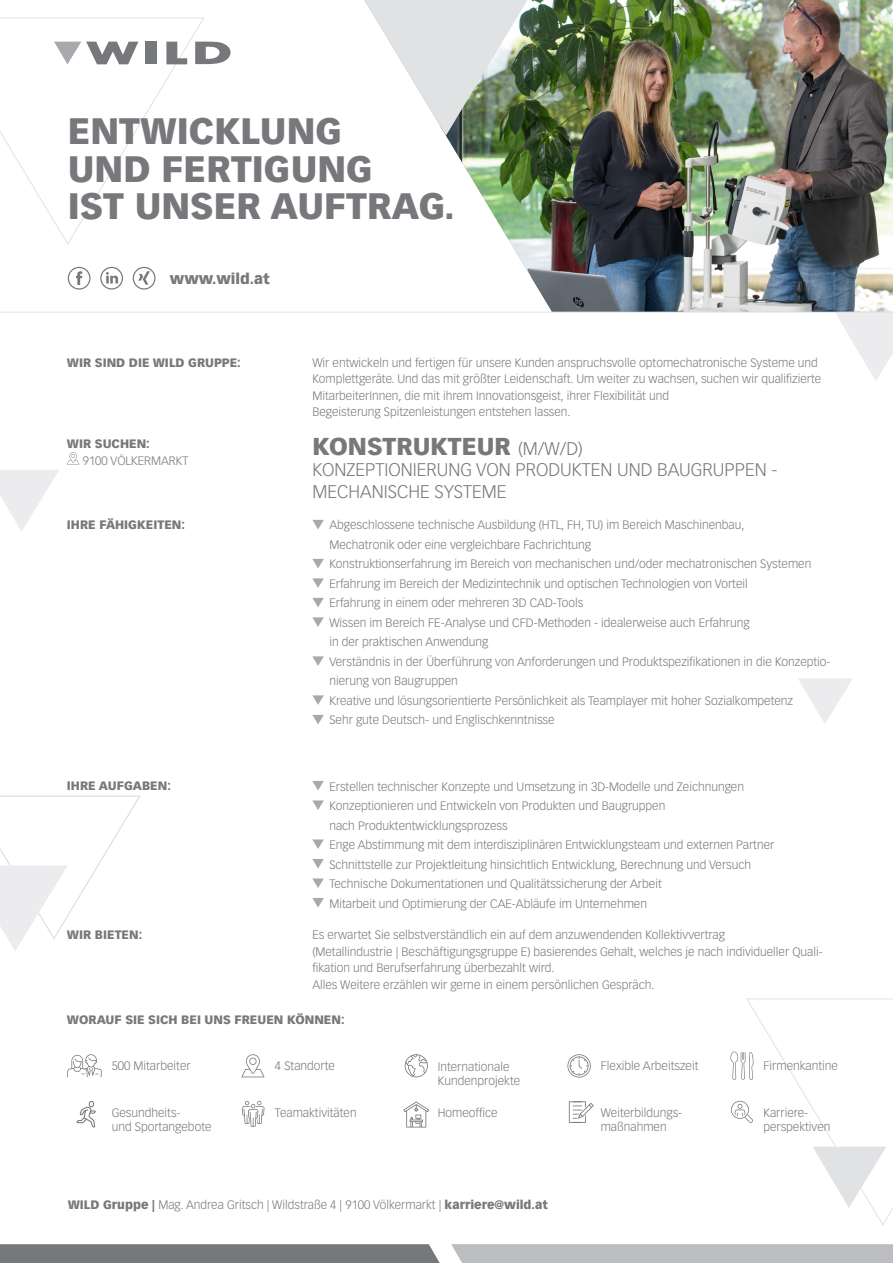
<style>
.page{position:relative;width:893px;height:1263px;background:#fff}
.page>*{position:absolute;margin:0;border:0;box-sizing:border-box;transform-origin:0 0}
.t1{font:900 36.15px "Vectora LT Std";color:#76787b}
.t2{font:900 24px "Vectora LT Std";color:#76787b}
.t3{font:300 18px "Vectora LT Std";color:#76787b}
.t4{font:900 14.7px "Vectora LT Std";color:#76787b}
.t5{font:300 12px/16.5px "Vectora LT Std";color:#76787b}
.t6{font:900 12px "Vectora LT Std";color:#76787b}
.s1{font-weight:300;font-size:18px}
.s2{font-weight:900}
</style>
<div class="page">
<img style="left:446px;top:0;width:447px;height:312px">
<svg style="left:0;top:17px;width:205px;height:228px"></svg>
<svg style="left:364px;top:0;width:164px;height:136px"></svg>
<svg style="left:68px;top:267px;width:23px;height:23px"></svg>
<svg style="left:100px;top:267px;width:23px;height:23px"></svg>
<svg style="left:133px;top:267px;width:22px;height:23px"></svg>
<div style="left:451px;top:1244px;width:442px;height:19px;background:#bcbdc0"></div>
<div style="left:0;top:1244px;width:440px;height:19px;background:#76787b"></div>
<svg style="left:836px;top:313px;width:57px;height:68px"></svg>
<svg style="left:0;top:470px;width:59px;height:61px"></svg>
<svg style="left:798px;top:678px;width:55px;height:45px"></svg>
<hr style="left:0;top:312px;width:893px;height:1px;background:#e1e2e4">
<svg style="left:0;top:795px;width:140px;height:156px"></svg>
<svg style="left:195px;top:42px;width:36px;height:22px"></svg>
<div style="left:146px;top:42px;width:11px;height:22px;background:#76787b"></div>
<svg style="left:166px;top:42px;width:21px;height:22px"></svg>
<svg style="left:54px;top:42px;width:84px;height:22px"></svg>
<svg style="left:67px;top:452px;width:12px;height:13px"></svg>
<svg style="left:312px;top:520px;width:12px;height:9px"></svg>
<svg style="left:312px;top:559px;width:12px;height:9px"></svg>
<svg style="left:312px;top:578px;width:12px;height:10px"></svg>
<svg style="left:312px;top:598px;width:12px;height:9px"></svg>
<svg style="left:312px;top:617px;width:12px;height:10px"></svg>
<svg style="left:312px;top:656px;width:12px;height:10px"></svg>
<svg style="left:312px;top:695px;width:12px;height:10px"></svg>
<svg style="left:312px;top:715px;width:12px;height:9px"></svg>
<svg style="left:312px;top:781px;width:12px;height:9px"></svg>
<svg style="left:312px;top:800px;width:12px;height:10px"></svg>
<svg style="left:312px;top:839px;width:12px;height:10px"></svg>
<svg style="left:312px;top:859px;width:12px;height:9px"></svg>
<svg style="left:312px;top:878px;width:12px;height:10px"></svg>
<svg style="left:312px;top:898px;width:12px;height:9px"></svg>
<svg style="left:242px;top:1101px;width:22px;height:26px"></svg>
<svg style="left:241px;top:1054px;width:23px;height:23px"></svg>
<svg style="left:567px;top:1054px;width:24px;height:23px"></svg>
<svg style="left:67px;top:1054px;width:35px;height:23px"></svg>
<svg style="left:405px;top:1054px;width:23px;height:23px"></svg>
<svg style="left:569px;top:1101px;width:25px;height:22px"></svg>
<svg style="left:77px;top:1101px;width:19px;height:26px"></svg>
<svg style="left:730px;top:998px;width:163px;height:227px"></svg>
<svg style="left:403px;top:1101px;width:26px;height:26px"></svg>
<p class="t1" style="left:68px;top:109px;width:276px">ENTWICKLUNG</p>
<p class="t1" style="left:68px;top:146px;width:307px">UND FERTIGUNG</p>
<p class="t1" style="left:68px;top:184px;width:389px">IST UNSER AUFTRAG.</p>
<p class="t4" style="left:170px;top:269px;width:101px">www.wild.at</p>
<p class="t6" style="left:67px;top:355px;width:175px">WIR SIND DIE WILD GRUPPE:</p>
<p class="t5" style="left:312px;top:354px;width:510px">Wir entwickeln und fertigen für unsere Kunden anspruchsvolle optomechatronische Systeme und<br>Komplettgeräte. Und das mit größter Leidenschaft. Um weiter zu wachsen, suchen wir qualifizierte<br>MitarbeiterInnen, die mit ihrem Innovationsgeist, ihrer Flexibilität und</p>
<p class="t5" style="left:312px;top:404px;width:260px">Begeisterung Spitzenleistungen entstehen lassen.</p>
<p class="t6" style="left:67px;top:436px;width:84px">WIR SUCHEN:</p>
<p class="t5" style="left:83px;top:452px;width:107px">9100 VÖLKERMARKT</p>
<p class="t2" style="left:312px;top:431px;width:272px">KONSTRUKTEUR <span class="s1">(M/W/D)</span></p>
<p class="t3" style="left:312px;top:459px;width:467px">KONZEPTIONIERUNG VON PRODUKTEN UND BAUGRUPPEN -</p>
<p class="t3" style="left:312px;top:481px;width:196px">MECHANISCHE SYSTEME</p>
<p class="t6" style="left:67px;top:517px;width:120px">IHRE FÄHIGKEITEN:</p>
<p class="t5" style="left:329px;top:517px;width:417px">Abgeschlossene technische Ausbildung (HTL, FH, TU) im Bereich Maschinenbau,</p>
<p class="t5" style="left:329px;top:537px;width:263px">Mechatronik oder eine vergleichbare Fachrichtung</p>
<p class="t5" style="left:329px;top:556px;width:484px">Konstruktionserfahrung im Bereich von mechanischen und/oder mechatronischen Systemen</p>
<p class="t5" style="left:329px;top:576px;width:420px">Erfahrung im Bereich der Medizintechnik und optischen Technologien von Vorteil</p>
<p class="t5" style="left:329px;top:595px;width:256px">Erfahrung in einem oder mehreren 3D CAD-Tools</p>
<p class="t5" style="left:329px;top:615px;width:422px">Wissen im Bereich FE-Analyse und CFD-Methoden - idealerweise auch Erfahrung</p>
<p class="t5" style="left:329px;top:634px;width:160px">in der praktischen Anwendung</p>
<p class="t5" style="left:329px;top:652px;width:503px;line-height:19.5px">Verständnis in der Überführung von Anforderungen und Produktspezifikationen in die Konzeptio&shy;nierung von Baugruppen</p>
<p class="t5" style="left:329px;top:693px;width:465px">Kreative und lösungsorientierte Persönlichkeit als Teamplayer mit hoher Sozialkompetenz</p>
<p class="t5" style="left:329px;top:712px;width:227px">Sehr gute Deutsch- und Englischkenntnisse</p>
<p class="t6" style="left:67px;top:778px;width:106px">IHRE AUFGABEN:</p>
<p class="t5" style="left:329px;top:778px;width:416px">Erstellen technischer Konzepte und Umsetzung in 3D-Modelle und Zeichnungen</p>
<p class="t5" style="left:329px;top:798px;width:337px">Konzeptionieren und Entwickeln von Produkten und Baugruppen</p>
<p class="t5" style="left:329px;top:817px;width:180px">nach Produktentwicklungsprozess</p>
<p class="t5" style="left:329px;top:837px;width:447px">Enge Abstimmung mit dem interdisziplinären Entwicklungsteam und externen Partner</p>
<p class="t5" style="left:329px;top:856px;width:423px">Schnittstelle zur Projektleitung hinsichtlich Entwicklung, Berechnung und Versuch</p>
<p class="t5" style="left:329px;top:876px;width:334px">Technische Dokumentationen und Qualitätssicherung der Arbeit</p>
<p class="t5" style="left:329px;top:895px;width:319px">Mitarbeit und Optimierung der CAE-Abläufe im Unternehmen</p>
<p class="t6" style="left:67px;top:927px;width:77px">WIR BIETEN:</p>
<p class="t5" style="left:312px;top:927px;width:414px">Es erwartet Sie selbstverständlich ein auf dem anzuwendenden Kollektivvertrag</p>
<p class="t5" style="left:312px;top:943px;width:512px">(Metallindustrie | Beschäftigungsgruppe E) basierendes Gehalt, welches je nach individueller Quali&shy;fikation und Berufserfahrung überbezahlt wird.</p>
<p class="t5" style="left:312px;top:976px;width:344px">Alles Weitere erzählen wir gerne in einem persönlichen Gespräch.</p>
<p class="t6" style="left:67px;top:1012px;width:279px">WORAUF SIE SICH BEI UNS FREUEN KÖNNEN:</p>
<p class="t5" style="left:112px;top:1058px;width:80px">500 Mitarbeiter</p>
<p class="t5" style="left:275px;top:1058px;width:62px">4 Standorte</p>
<p class="t5" style="left:438px;top:1058px;width:73px">Internationale</p>
<p class="t5" style="left:601px;top:1058px;width:99px">Flexible Arbeitszeit</p>
<p class="t5" style="left:438px;top:1073px;width:84px">Kundenprojekte</p>
<p class="t5" style="left:112px;top:1104px;width:70px">Gesundheits-</p>
<p class="t5" style="left:438px;top:1104px;width:61px">Homeoffice</p>
<p class="t5" style="left:112px;top:1119px;width:101px">und Sportangebote</p>
<p class="t5" style="left:275px;top:1104px;width:83px">Teamaktivitäten</p>
<p class="t5" style="left:68px;top:1196px;width:482px"><span class="s2">WILD Gruppe |</span> Mag. Andrea Gritsch | Wildstraße 4 | 9100 Völkermarkt | <span class="s2">karriere@wild.at</span></p>
<p class="t5" style="left:601px;top:1104px;width:83px">Weiterbildungs-</p>
<p class="t5" style="left:601px;top:1119px;width:68px">maßnahmen</p>
<p class="t5" style="left:763px;top:1058px;width:76px">Firmenkantine</p>
<p class="t5" style="left:763px;top:1104px;width:46px">Karriere-</p>
<p class="t5" style="left:763px;top:1119px;width:69px">perspektiven</p>
</div>
